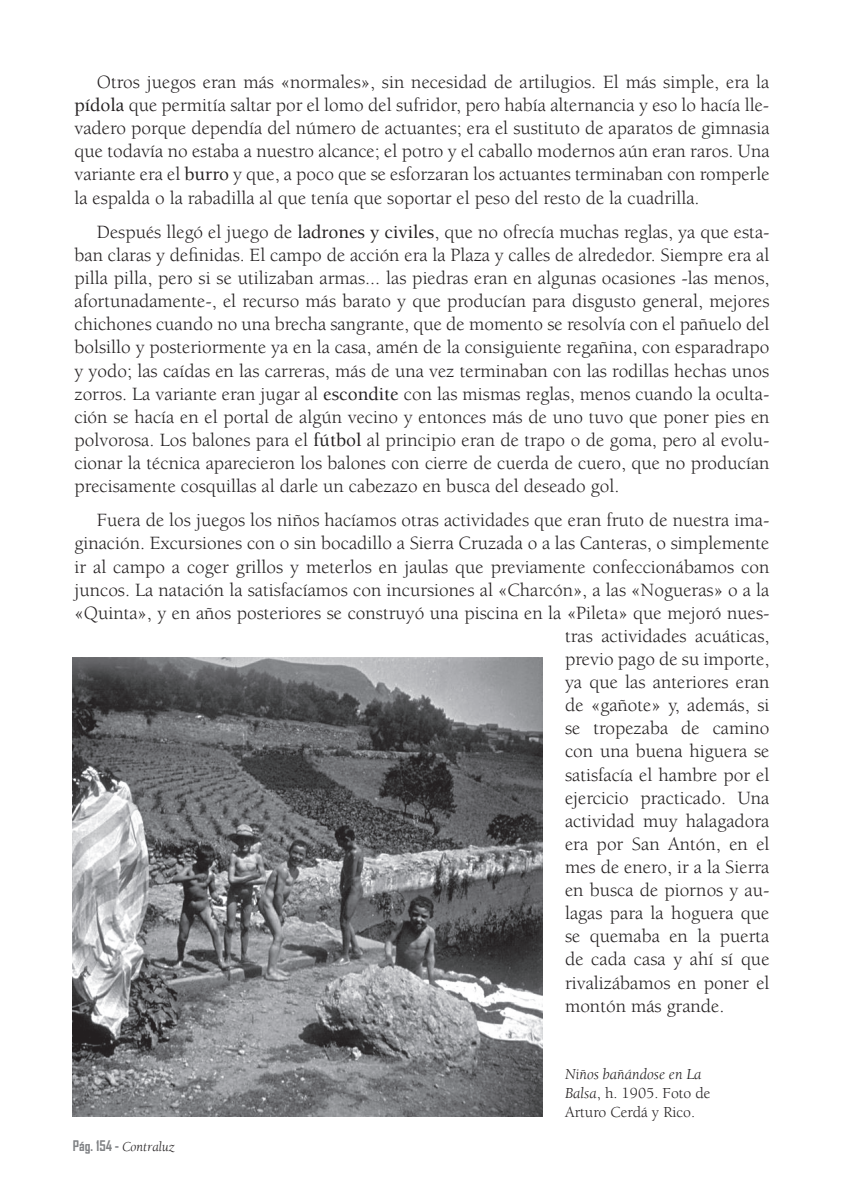
<style>
.page{position:relative;width:844px;height:1191px;background:#fff}
.page>*{position:absolute;margin:0;border:0;box-sizing:border-box;transform-origin:0 0}
.t1{font:19.25px/23.1px "Berkeley Std";color:#231f20;text-align:justify}
.t2{font:15.75px/18.9px "Berkeley Std";color:#231f20}
.t3{font:italic 14px "Berkeley Std";color:#231f20}
.s1{font-weight:500}
.s2{font-family:"Agency FB";font-weight:700;font-style:normal;color:#808285}
.s3{font-style:italic}
</style>
<div class="page">
<img style="left:73px;top:658px;width:469px;height:458px">
<p class="t1" style="left:74px;top:71px;width:696px;text-indent:22px">Otros juegos eran más «normales», sin necesidad de artilugios. El más simple, era la <span class="s1">pídola</span> que permitía saltar por el lomo del sufridor, pero había alternancia y eso lo hacía lle&shy;vadero porque dependía del número de actuantes; era el sustituto de aparatos de gimnasia que todavía no estaba a nuestro alcance; el potro y el caballo modernos aún eran raros. Una variante era el <span class="s1">burro</span> y que, a poco que se esforzaran los actuantes terminaban con romperle la espalda o la rabadilla al que tenía que soportar el peso del resto de la cuadrilla.</p>
<p class="t1" style="left:74px;top:220px;width:696px;text-indent:22px">Después llegó el juego de <span class="s1">ladrones y civiles</span>, que no ofrecía muchas reglas, ya que esta&shy;ban claras y definidas. El campo de acción era la Plaza y calles de alrededor. Siempre era al pilla pilla, pero si se utilizaban armas... las piedras eran en algunas ocasiones -las menos, afortunadamente-, el recurso más barato y que producían para disgusto general, mejores chichones cuando no una brecha sangrante, que de momento se resolvía con el pañuelo del bolsillo y posteriormente ya en la casa, amén de la consiguiente regañina, con esparadrapo y yodo; las caídas en las carreras, más de una vez terminaban con las rodillas hechas unos zorros. La variante eran jugar al <span class="s1">escondite</span> con las mismas reglas, menos cuando la oculta&shy;ción se hacía en el portal de algún vecino y entonces más de uno tuvo que poner pies en polvorosa. Los balones para el <span class="s1">fútbol</span> al principio eran de trapo o de goma, pero al evolu&shy;cionar la técnica aparecieron los balones con cierre de cuerda de cuero, que no producían precisamente cosquillas al darle un cabezazo en busca del deseado gol.</p>
<p class="t1" style="left:97px;top:509px;width:674px">Fuera de los juegos los niños hacíamos otras actividades que eran fruto de nuestra ima-</p>
<p class="t1" style="left:74px;top:532px;width:696px">ginación. Excursiones con o sin bocadillo a Sierra Cruzada o a las Canteras, o simplemente</p>
<p class="t1" style="left:74px;top:555px;width:696px">ir al campo a coger grillos y meterlos en jaulas que previamente confeccionábamos con</p>
<p class="t1" style="left:74px;top:578px;width:696px">juncos. La natación la satisfacíamos con incursiones al «Charcón», a las «Nogueras» o a la</p>
<p class="t1" style="left:74px;top:601px;width:696px">«Quinta», y en años posteriores se construyó una piscina en la «Pileta» que mejoró nues-</p>
<p class="t1" style="left:565px;top:624px;width:206px">tras actividades acuáticas,</p>
<p class="t1" style="left:565px;top:647px;width:206px">previo pago de su importe,</p>
<p class="t1" style="left:565px;top:671px;width:206px">ya que las anteriores eran</p>
<p class="t1" style="left:565px;top:694px;width:206px">de «gañote» y, además, si</p>
<p class="t1" style="left:565px;top:717px;width:206px">se tropezaba de camino</p>
<p class="t1" style="left:565px;top:740px;width:206px">con una buena higuera se</p>
<p class="t1" style="left:565px;top:763px;width:206px">satisfacía el hambre por el</p>
<p class="t1" style="left:565px;top:786px;width:206px">ejercicio practicado. Una</p>
<p class="t1" style="left:565px;top:809px;width:206px">actividad muy halagadora</p>
<p class="t1" style="left:565px;top:832px;width:206px">era por San Antón, en el</p>
<p class="t1" style="left:565px;top:855px;width:206px">mes de enero, ir a la Sierra</p>
<p class="t1" style="left:565px;top:878px;width:206px">en busca de piornos y au-</p>
<p class="t1" style="left:565px;top:902px;width:206px">lagas para la hoguera que</p>
<p class="t1" style="left:565px;top:925px;width:206px">se quemaba en la puerta</p>
<p class="t1" style="left:565px;top:948px;width:206px">de cada casa y ahí sí que</p>
<p class="t1" style="left:565px;top:971px;width:206px">rivalizábamos en poner el</p>
<p class="t1" style="left:565px;top:994px;width:161px">montón más grande.</p>
<p class="t3" style="left:73px;top:1139px;width:103px"><span class="s2">Pág. 154 -</span> Contraluz</p>
<p class="t2" style="left:565px;top:1064px;width:147px"><span class="s3">Niños bañándose en La<br>Balsa</span>, h. 1905. Foto de<br>Arturo Cerdá y Rico.</p>
</div>
